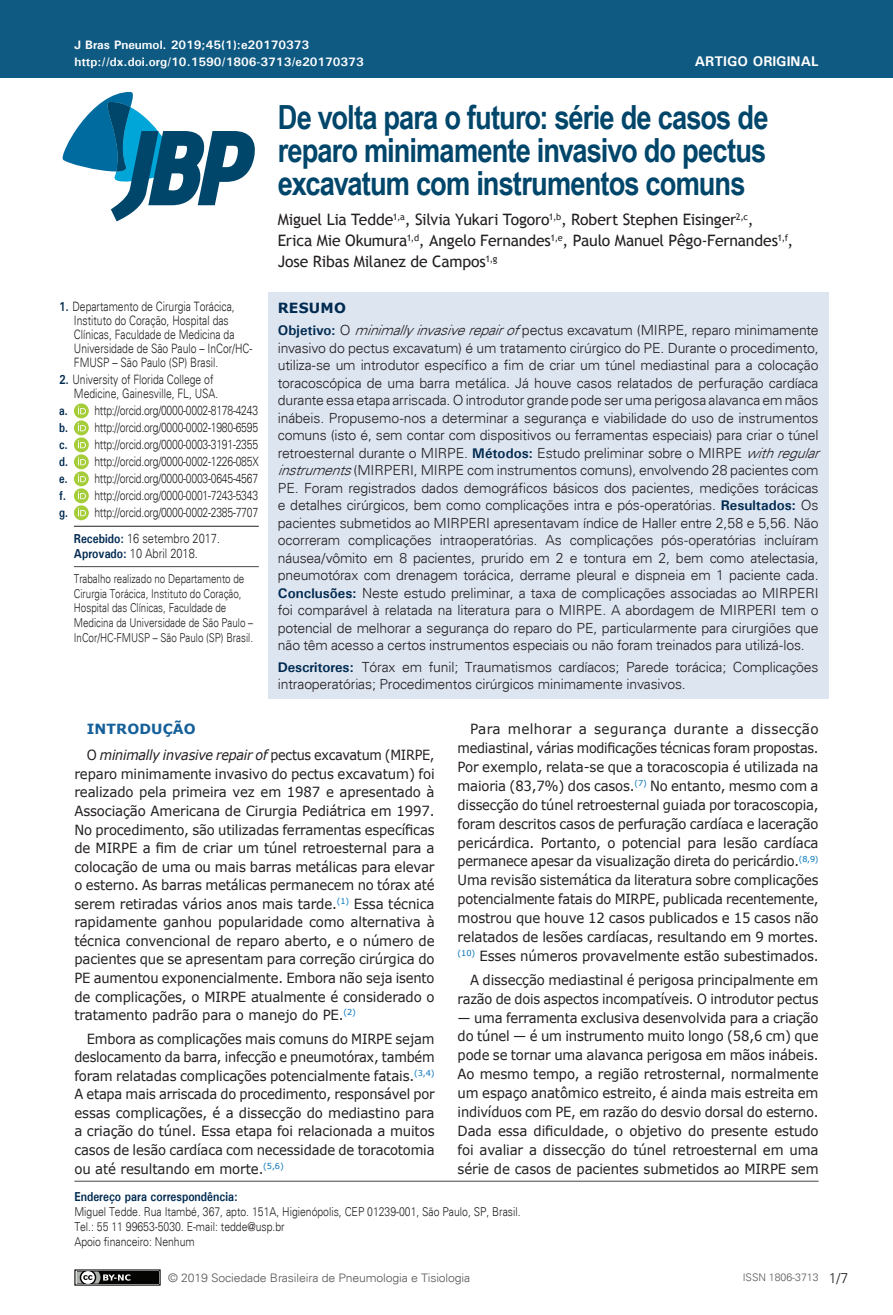
<style>
.page{position:relative;width:893px;height:1315px;background:#fff}
.page>*{position:absolute;margin:0;border:0;box-sizing:border-box;transform-origin:0 0}
.t1{font:700 33.25px/33.2px "Arial Narrow";letter-spacing:-.025em;color:#00466b;text-align:justify}
.t2{font:15.75px/21px "Trebuchet MS";letter-spacing:-.01em;color:#231f20}
.t3{font:300 14px/17.5px "Univers";letter-spacing:-.01em;color:#231f20}
.t4{font:14px/18.6px "Verdana";letter-spacing:-.01em;color:#231f20;text-align:justify;scale:.95 1}
.t5{font:14px/18.9px "Verdana";letter-spacing:-.01em;color:#231f20;text-align:justify}
.t6{font:14px/18.9px "Verdana";letter-spacing:-.01em;color:#231f20;text-align:justify;scale:.94 1}
.t7{font:14px/18.6px "Verdana";letter-spacing:-.01em;color:#231f20;text-align:justify;scale:.93 1}
.t8{font:italic 14px/26.1px "Verdana";letter-spacing:-.02em;color:#231f20;scale:.91 1}
.t9{font:700 14px "Univers";color:#fff}
.t10{font:700 14px "Verdana";letter-spacing:.015em;color:#012a50}
.t11{font:300 12.95px/17px "Univers";color:#231f20;scale:.8 1}
.t12{font:300 12.95px/14.9px "Univers";color:#231f20;scale:.85 1}
.t13{font:700 12.95px "Univers";color:#012a50;scale:.85 1}
.t14{font:300 12.25px/14.7px "Univers";color:#231f20;scale:.8 1}
.t15{font:300 12.25px/14.7px "Univers";color:#231f20;scale:.85 1}
.t16{font:700 12.25px "Univers";color:#fff}
.t17{font:300 11.72px "Univers";letter-spacing:-.01em;color:#57585a;scale:1.04 1}
.t18{font:300 10.5px "Univers";color:#57585a}
.s1{font-weight:700;color:#012a50}
.s2{font-style:italic}
.s3{font-weight:700;font-style:normal;color:#15609a}
.s4{font-style:normal}
</style>
<div class="page">
<div style="left:0;top:0;width:893px;height:78px;background:#0f5a82"></div>
<svg style="left:62px;top:91px;width:193px;height:130px"></svg>
<div style="left:75px;top:1270px;width:85px;height:15px;background:#040503"></div>
<div style="left:74px;top:1269px;width:87px;height:16px;border:1px solid #040503"></div>
<svg style="left:74px;top:1269px;width:56px;height:17px"></svg>
<div style="left:268px;top:292px;width:560px;height:407px;background:#dde5f1"></div>
<hr style="left:74px;top:1180px;width:745px;height:1px;background:#454647">
<svg style="left:74px;top:403px;width:15px;height:15px"></svg>
<svg style="left:78px;top:406px;width:8px;height:8px"></svg>
<svg style="left:74px;top:420px;width:15px;height:15px"></svg>
<svg style="left:78px;top:423px;width:8px;height:8px"></svg>
<svg style="left:74px;top:437px;width:15px;height:15px"></svg>
<svg style="left:78px;top:440px;width:8px;height:8px"></svg>
<svg style="left:74px;top:454px;width:15px;height:15px"></svg>
<svg style="left:78px;top:457px;width:8px;height:8px"></svg>
<svg style="left:74px;top:471px;width:15px;height:15px"></svg>
<svg style="left:78px;top:474px;width:8px;height:8px"></svg>
<svg style="left:74px;top:488px;width:15px;height:15px"></svg>
<svg style="left:78px;top:491px;width:8px;height:8px"></svg>
<svg style="left:74px;top:505px;width:15px;height:15px"></svg>
<svg style="left:78px;top:508px;width:8px;height:8px"></svg>
<hr style="left:74px;top:526px;width:185px;height:1px;background:#231f20">
<hr style="left:74px;top:566px;width:185px;height:1px;background:#454647">
<p class="t16" style="left:74px;top:37px;width:236px">J Bras Pneumol. 2019;45(1):e20170373</p>
<p class="t16" style="left:74px;top:54px;width:291px">http://dx.doi.org/10.1590/1806-3713/e20170373</p>
<p class="t9" style="left:695px;top:52px;width:125px">ARTIGO ORIGINAL</p>
<h1 class="t1" style="left:278px;top:99px;width:492px">De volta para o futuro: série de casos de reparo minimamente invasivo do pectus excavatum com instrumentos comuns</h1>
<p class="t2" style="left:278px;top:209px;width:517px">Miguel Lia Tedde<sup>1,a</sup>, Silvia Yukari Togoro<sup>1,b</sup>, Robert Stephen Eisinger<sup>2,c</sup>,<br>Erica Mie Okumura<sup>1,d</sup>, Angelo Fernandes<sup>1,e</sup>, Paulo Manuel Pêgo-Fernandes<sup>1,f</sup>,<br>Jose Ribas Milanez de Campos<sup>1,g</sup></p>
<p class="t11" style="left:74px;top:300px;width:225px;line-height:14px;text-indent:-15px"><span class="s1">1.</span> Departamento de Cirurgia Torácica, Instituto do Coração, Hospital das Clínicas, Faculdade de Medicina da Universidade de São Paulo – InCor/HC-FMUSP – São Paulo (SP) Brasil.</p>
<p class="t11" style="left:74px;top:373px;width:182px;line-height:14px;text-indent:-15px"><span class="s1">2.</span> University of Florida College of<br>Medicine, Gainesville, FL, USA.</p>
<p class="t11" style="left:59px;top:402px;width:251px;text-align:justify"><span class="s1">a.</span> http://orcid.org/0000-0002-8178-4243 <span class="s1">b.</span> http://orcid.org/0000-0002-1980-6595 <span class="s1">c.</span> http://orcid.org/0000-0003-3191-2355 <span class="s1">d.</span> http://orcid.org/0000-0002-1226-085X <span class="s1">e.</span> http://orcid.org/0000-0003-0645-4567 <span class="s1">f.</span> http://orcid.org/0000-0001-7243-5343 <span class="s1">g.</span> http://orcid.org/0000-0002-2385-7707</p>
<p class="t12" style="left:74px;top:531px;width:174px"><span class="s1">Recebido:</span> 16 setembro 2017.<br><span class="s1">Aprovado:</span> 10 Abril 2018.</p>
<p class="t14" style="left:74px;top:571px;width:225px">Trabalho realizado no Departamento de Cirurgia Torácica, Instituto do Coração, Hospital das Clínicas, Faculdade de Medicina da Universidade de São Paulo – InCor/HC-FMUSP – São Paulo (SP) Brasil.</p>
<p class="t10" style="left:278px;top:298px;width:70px">RESUMO</p>
<p class="t3" style="left:278px;top:321px;width:548px"><span class="s1">Objetivo:</span> O <span class="s2">minimallyinvasiverepairof</span>pectus excavatum (MIRPE, reparo minimamente invasivo do pectus excavatum) é um tratamento cirúrgico do PE. Durante o procedimento, utiliza-se um introdutor específico a fim de criar um túnel mediastinal para a colocação toracoscópica de uma barra metálica. Já houve casos relatados de perfuração cardíaca durante essa etapa arriscada. O introdutor grande pode ser uma perigosa alavanca em mãos inábeis. Propusemo-nos a determinar a segurança e viabilidade do uso de instrumentos comuns (isto é, sem contar com dispositivos ou ferramentas especiais) para criar o túnel retroesternal durante o MIRPE. <span class="s1">Métodos:</span> Estudo preliminar sobre o MIRPE <span class="s2">withregular instruments</span>(MIRPERI, MIRPE com instrumentos comuns), envolvendo 28 pacientes com PE. Foram registrados dados demográficos básicos dos pacientes, medições torácicas e detalhes cirúrgicos, bem como complicações intra e pós-operatórias. <span class="s1">Resultados:</span> Os pacientes submetidos ao MIRPERI apresentavam índice de Haller entre 2,58 e 5,56. Não ocorreram complicações intraoperatórias. As complicações pós-operatórias incluíram náusea/vômito em 8 pacientes, prurido em 2 e tontura em 2, bem como atelectasia, pneumotórax com drenagem torácica, derrame pleural e dispneia em 1 paciente cada.<br><span class="s1">Conclusões:</span> Neste estudo preliminar, a taxa de complicações associadas ao MIRPERI foi comparável à relatada na literatura para o MIRPE. A abordagem de MIRPERI tem o potencial de melhorar a segurança do reparo do PE, particularmente para cirurgiões que não têm acesso a certos instrumentos especiais ou não foram treinados para utilizá-los.</p>
<p class="t3" style="left:278px;top:658px;width:542px;line-height:16.8px"><span class="s1">Descritores:</span> Tórax em funil; Traumatismos cardíacos; Parede torácica; Complicações intraoperatórias; Procedimentos cirúrgicos minimamente invasivos.</p>
<p class="t8" style="left:87px;top:716px;width:384px"><span class="s3">INTRODUÇÃO<br></span><span class="s4">O</span> minimally invasive repair of <span class="s4">pectus excavatum (MIRPE,</span></p>
<p class="t4" style="left:74px;top:764px;width:381px">reparo minimamente invasivo do pectus excavatum) foi realizado pela primeira vez em 1987 e apresentado à Associação Americana de Cirurgia Pediátrica em 1997.<br>No procedimento, são utilizadas ferramentas específicas de MIRPE a fim de criar um túnel retroesternal para a colocação de uma ou mais barras metálicas para elevar o esterno. As barras metálicas permanecem no tórax até serem retiradas vários anos mais tarde.<sup>(1)</sup> Essa técnica rapidamente ganhou popularidade como alternativa à técnica convencional de reparo aberto, e o número de pacientes que se apresentam para correção cirúrgica do PE aumentou exponencialmente. Embora não seja isento de complicações, o MIRPE atualmente é considerado o tratamento padrão para o manejo do PE.<sup>(2)</sup></p>
<p class="t7" style="left:74px;top:1029px;width:389px;text-indent:12px">Embora as complicações mais comuns do MIRPE sejam deslocamento da barra, infecção e pneumotórax, também foram relatadas complicações potencialmente fatais.<sup>(3,4)<br></sup>A etapa mais arriscada do procedimento, responsável por essas complicações, é a dissecção do mediastino para a criação do túnel. Essa etapa foi relacionada a muitos casos de lesão cardíaca com necessidade de toracotomia ou até resultando em morte.<sup>(5,6)</sup></p>
<p class="t5" style="left:458px;top:719px;width:362px;text-indent:12px">Para melhorar a segurança durante a dissecção mediastinal, várias modificações técnicas foram propostas.<br>Por exemplo, relata-se que a toracoscopia é utilizada na maioria (83,7%) dos casos.<sup>(7)</sup> No entanto, mesmo com a dissecção do túnel retroesternal guiada por toracoscopia, foram descritos casos de perfuração cardíaca e laceração pericárdica. Portanto, o potencial para lesão cardíaca permanece apesar da visualização direta do pericárdio.<sup>(8,9)<br></sup>Uma revisão sistemática da literatura sobre complicações potencialmente fatais do MIRPE, publicada recentemente, mostrou que houve 12 casos publicados e 15 casos não relatados de lesões cardíacas, resultando em 9 mortes. <sup>(10)</sup> Esses números provavelmente estão subestimados.</p>
<p class="t4" style="left:458px;top:970px;width:381px;text-align:right">A dissecção mediastinal é perigosa principalmente em razão de dois aspectos incompatíveis. O introdutor pectus</p>
<p class="t6" style="left:458px;top:1007px;width:386px">— uma ferramenta exclusiva desenvolvida para a criação do túnel — é um instrumento muito longo (58,6 cm) que pode se tornar uma alavanca perigosa em mãos inábeis.<br>Ao mesmo tempo, a região retrosternal, normalmente um espaço anatômico estreito, é ainda mais estreita em indivíduos com PE, em razão do desvio dorsal do esterno.<br>Dada essa dificuldade, o objetivo do presente estudo foi avaliar a dissecção do túnel retroesternal em uma série de casos de pacientes submetidos ao MIRPE sem</p>
<p class="t13" style="left:74px;top:1189px;width:194px">Endereço para correspondência:</p>
<p class="t15" style="left:74px;top:1204px;width:526px">Miguel Tedde. Rua Itambé, 367, apto. 151A, Higienópolis, CEP 01239-001, São Paulo, SP, Brasil.<br>Tel.: 55 11 99653-5030. E-mail: tedde@usp.br<br>Apoio financeiro: Nenhum</p>
<p class="t17" style="left:168px;top:1270px;width:292px">© 2019 Sociedade Brasileira de Pneumologia e Tisiologia</p>
<p class="t18" style="left:743px;top:1271px;width:77px">ISSN 1806-3713</p>
<p class="t3" style="left:829px;top:1269px;width:21px">1/7</p>
</div>
